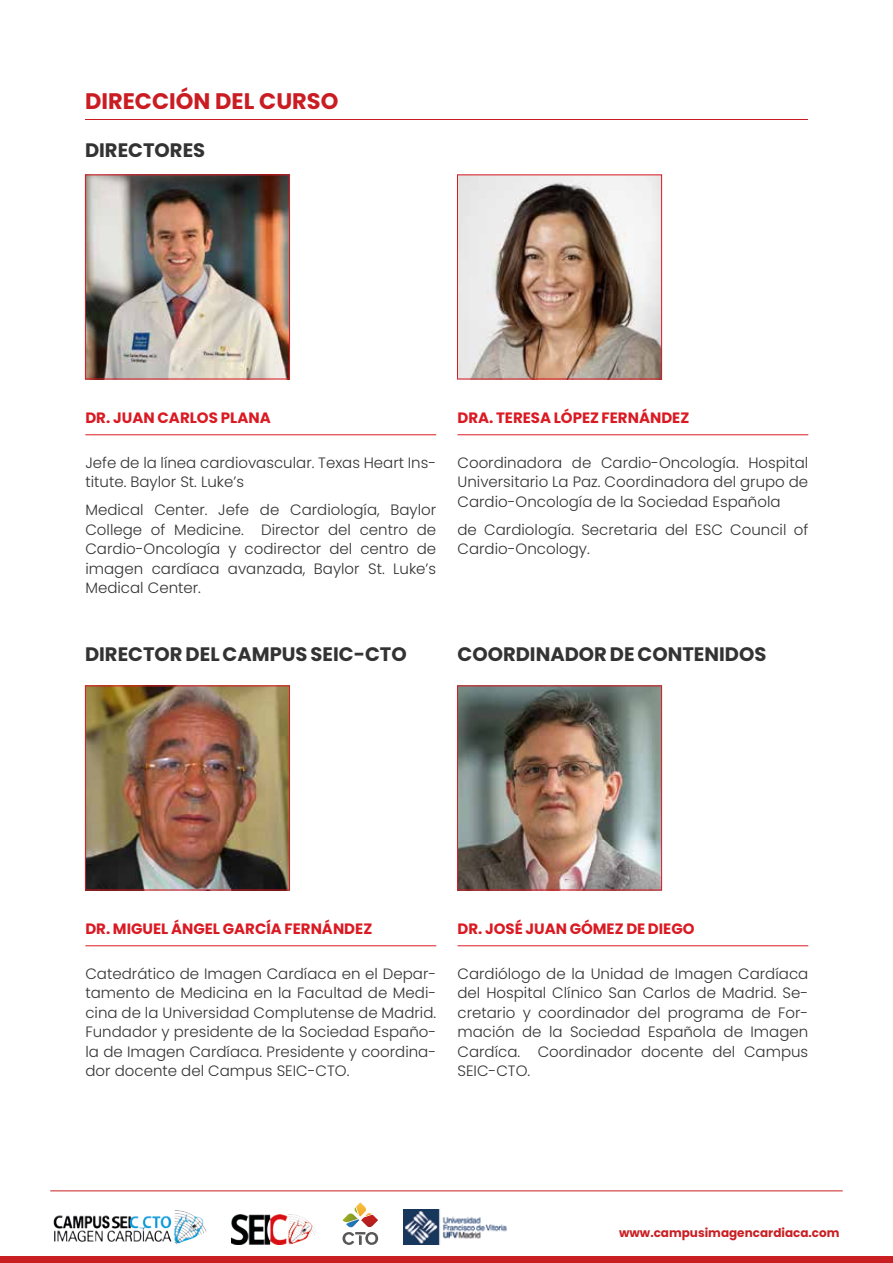
<style>
.page{position:relative;width:893px;height:1263px;background:#fff}
.page>*{position:absolute;margin:0;border:0;box-sizing:border-box;transform-origin:0 0}
.t1{font:700 22.5px "Poppins";color:#c91d23}
.t2{font:700 19.5px "Poppins";color:#333}
.t3{font:300 15px/19.5px "Poppins";color:#333;text-align:justify}
.t4{font:700 15px "Poppins";color:#da1a23}
.t5{font:700 12px "Poppins";color:#c91f23}
</style>
<div class="page">
<hr style="left:51px;top:1190px;width:791px;height:1px;background:#c91f23">
<div style="left:0;top:1257px;width:893px;height:6px;background:#c91f23"></div>
<img style="left:53px;top:1210px;width:153px;height:35px">
<img style="left:404px;top:1209px;width:103px;height:36px">
<svg style="left:342px;top:1202px;width:36px;height:43px"></svg>
<img style="left:232px;top:1215px;width:85px;height:30px">
<hr style="left:85px;top:119px;width:723px;height:1px;background:#c91d23">
<hr style="left:85px;top:434px;width:351px;height:1px;background:#da1a23">
<hr style="left:85px;top:945px;width:351px;height:1px;background:#da1a23">
<hr style="left:457px;top:434px;width:351px;height:1px;background:#da1a23">
<hr style="left:457px;top:945px;width:351px;height:1px;background:#da1a23">
<img style="left:87px;top:176px;width:201px;height:201px">
<div style="left:85px;top:174px;width:205px;height:205px;border:1px solid #da1a23"></div>
<img style="left:87px;top:687px;width:201px;height:201px">
<div style="left:85px;top:685px;width:205px;height:205px;border:1px solid #da1a23"></div>
<img style="left:459px;top:176px;width:201px;height:201px">
<div style="left:457px;top:174px;width:205px;height:205px;border:1px solid #da1a23"></div>
<img style="left:459px;top:687px;width:201px;height:201px">
<div style="left:457px;top:685px;width:205px;height:205px;border:1px solid #da1a23"></div>
<h1 class="t1" style="left:85px;top:88px;width:255px">DIRECCIÓN DEL CURSO</h1>
<h2 class="t2" style="left:85px;top:139px;width:122px">DIRECTORES</h2>
<p class="t4" style="left:85px;top:409px;width:187px">DR. JUAN CARLOS PLANA</p>
<p class="t3" style="left:85px;top:453px;width:352px">Jefe de la línea cardiovascular. Texas Heart Ins&shy;titute. Baylor St. Luke’s</p>
<p class="t3" style="left:85px;top:500px;width:352px">Medical Center. Jefe de Cardiología, Baylor College of Medicine. Director del centro de Cardio-Oncología y codirector del centro de imagen cardíaca avanzada, Baylor St. Luke’s Medical Center.</p>
<p class="t4" style="left:457px;top:409px;width:233px">DRA. TERESA LÓPEZ FERNÁNDEZ</p>
<p class="t3" style="left:457px;top:453px;width:352px">Coordinadora de Cardio-Oncología. Hospital Universitario La Paz. Coordinadora del grupo de Cardio-Oncología de la Sociedad Española</p>
<p class="t3" style="left:457px;top:520px;width:352px">de Cardiología. Secretaria del ESC Council of<br>Cardio-Oncology.</p>
<h2 class="t2" style="left:85px;top:643px;width:323px">DIRECTOR DEL CAMPUS SEIC-CTO</h2>
<h2 class="t2" style="left:457px;top:643px;width:310px">COORDINADOR DE CONTENIDOS</h2>
<p class="t4" style="left:85px;top:920px;width:288px">DR. MIGUEL ÁNGEL GARCÍA FERNÁNDEZ</p>
<p class="t3" style="left:85px;top:964px;width:352px">Catedrático de Imagen Cardíaca en el Depar&shy;tamento de Medicina en la Facultad de Medi&shy;cina de la Universidad Complutense de Madrid.<br>Fundador y presidente de la Sociedad Españo&shy;la de Imagen Cardíaca. Presidente y coordina&shy;dor docente del Campus SEIC-CTO.</p>
<p class="t4" style="left:457px;top:920px;width:239px">DR. JOSÉ JUAN GÓMEZ DE DIEGO</p>
<p class="t3" style="left:457px;top:964px;width:352px">Cardiólogo de la Unidad de Imagen Cardíaca del Hospital Clínico San Carlos de Madrid. Se&shy;cretario y coordinador del programa de For&shy;mación de la Sociedad Española de Imagen Cardíca. Coordinador docente del Campus SEIC-CTO.</p>
<p class="t5" style="left:619px;top:1226px;width:222px">www.campusimagencardiaca.com</p>
</div>
